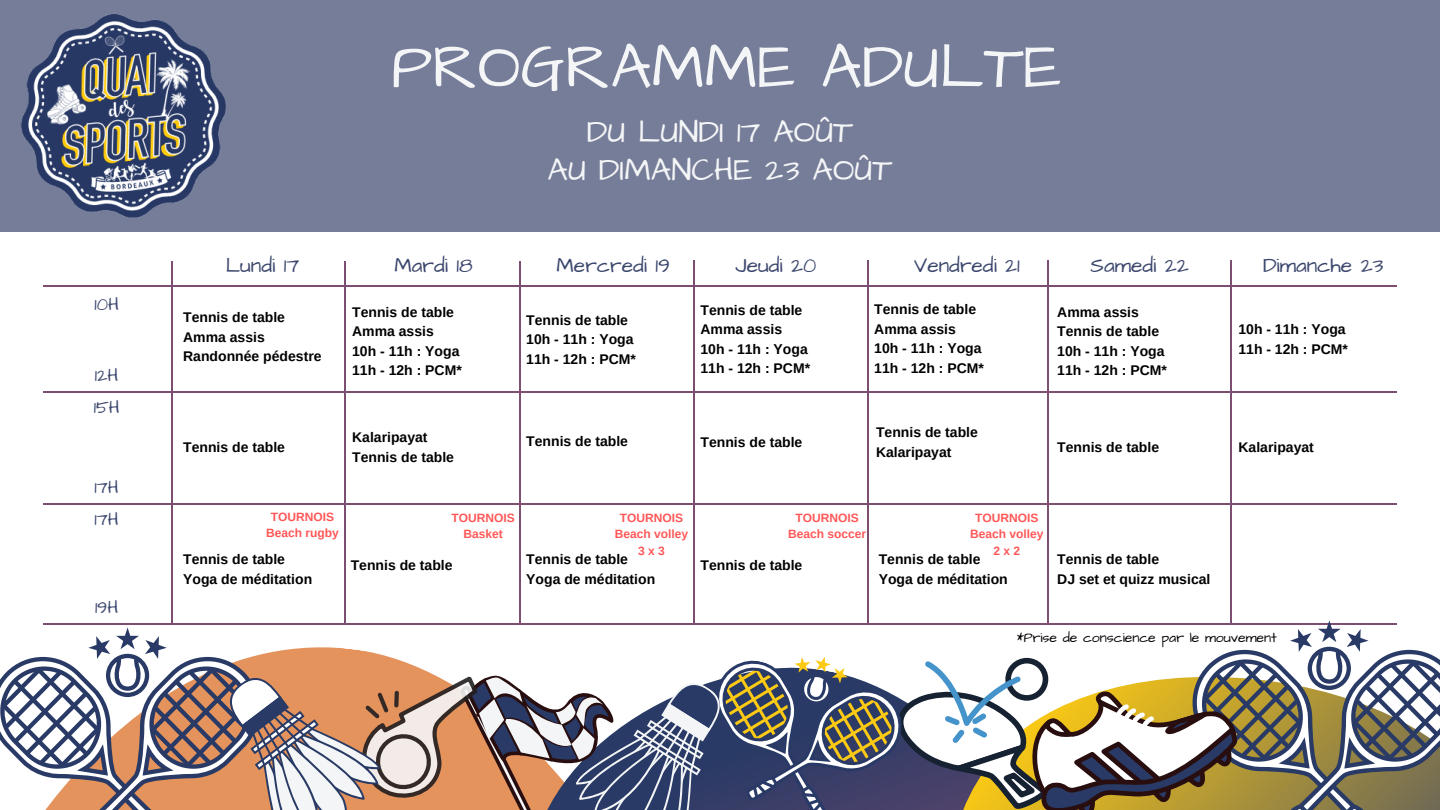
<style>
.page{position:relative;width:1440px;height:810px;background:#767d99}
.page>*{position:absolute;margin:0;border:0;box-sizing:border-box;transform-origin:0 0}
.t1{font:64px "Architects Daughter";color:#f4f5f6}
.t2{font:32px/38.1px "Architects Daughter";color:#f4f5f6;text-align:center}
.t3{font:21px "Architects Daughter";color:#3b466d}
.t4{font:18px/32px "Architects Daughter";color:#3b466d}
.t5{font:700 14px/19.5px "Arimo";color:#000}
.t6{font:14px "Architects Daughter";color:#000}
.t7{font:700 12px/16.5px "Arimo";color:#ff5757;text-align:center}
</style>
<div class="page">
<div style="left:0;top:232px;width:1440px;height:578px;background:#fff"></div>
<hr style="left:344px;top:261px;width:2px;height:363px;background:#7e4d72">
<hr style="left:520px;top:261px;width:1px;height:363px;background:#7e4d72">
<hr style="left:693px;top:260px;width:2px;height:363px;background:#7e4d72">
<hr style="left:867px;top:260px;width:2px;height:363px;background:#7e4d72">
<hr style="left:1047px;top:260px;width:2px;height:363px;background:#7e4d72">
<hr style="left:171px;top:261px;width:2px;height:363px;background:#7e4d72">
<hr style="left:43px;top:285px;width:1354px;height:2px;background:#7e4d72">
<hr style="left:43px;top:391px;width:1354px;height:1px;background:#7e4d72">
<hr style="left:43px;top:504px;width:1354px;height:1px;background:#7e4d72">
<img style="left:21px;top:14px;width:205px;height:204px">
<svg style="left:0;top:620px;width:1440px;height:190px"></svg>
<hr style="left:1230px;top:260px;width:1px;height:363px;background:#7e4d72">
<p class="t4" style="left:94px;top:289px;width:26px">10H</p>
<p class="t4" style="left:94px;top:360px;width:27px">12H<br>15H</p>
<p class="t4" style="left:95px;top:472px;width:26px">17H</p>
<p class="t4" style="left:95px;top:504px;width:26px">17H</p>
<p class="t4" style="left:95px;top:592px;width:25px">19H</p>
<h1 class="t1" style="left:391px;top:24px;width:672px">PROGRAMME ADULTE</h1>
<h2 class="t2" style="left:548px;top:114px;width:346px">DU LUNDI 17 AOÛT<br>AU DIMANCHE 23 AOÛT</h2>
<h3 class="t3" style="left:226px;top:251px;width:75px">Lundi 17</h3>
<h3 class="t3" style="left:395px;top:251px;width:80px">Mardi 18</h3>
<h3 class="t3" style="left:557px;top:251px;width:115px">Mercredi 19</h3>
<h3 class="t3" style="left:736px;top:251px;width:82px">Jeudi 20</h3>
<h3 class="t3" style="left:914px;top:251px;width:107px">Vendredi 21</h3>
<h3 class="t3" style="left:1091px;top:251px;width:100px">Samedi 22</h3>
<p class="t5" style="left:183px;top:308px;width:140px">Tennis de table<br>Amma assis<br>Randonnée pédestre</p>
<p class="t5" style="left:352px;top:302px;width:111px">Tennis de table<br>Amma assis<br>10h - 11h : Yoga<br>11h - 12h : PCM*</p>
<p class="t5" style="left:526px;top:310px;width:111px">Tennis de table<br>10h - 11h : Yoga<br>11h - 12h : PCM*</p>
<p class="t5" style="left:701px;top:300px;width:111px">Tennis de table<br>Amma assis<br>10h - 11h : Yoga<br>11h - 12h : PCM*</p>
<p class="t5" style="left:874px;top:300px;width:111px">Tennis de table<br>Amma assis<br>10h - 11h : Yoga<br>11h - 12h : PCM*</p>
<p class="t5" style="left:1057px;top:302px;width:111px">Amma assis<br>Tennis de table<br>10h - 11h : Yoga<br>11h - 12h : PCM*</p>
<p class="t5" style="left:183px;top:437px;width:103px">Tennis de table</p>
<p class="t5" style="left:352px;top:427px;width:103px">Kalaripayat<br>Tennis de table</p>
<p class="t5" style="left:526px;top:431px;width:103px">Tennis de table</p>
<p class="t5" style="left:701px;top:433px;width:103px">Tennis de table</p>
<p class="t5" style="left:876px;top:423px;width:103px">Tennis de table<br>Kalaripayat</p>
<p class="t5" style="left:1057px;top:437px;width:103px">Tennis de table</p>
<p class="t7" style="left:266px;top:508px;width:74px">TOURNOIS<br>Beach rugby</p>
<p class="t7" style="left:615px;top:510px;width:75px">TOURNOIS<br>Beach volley<br>3 x 3</p>
<p class="t7" style="left:788px;top:510px;width:79px">TOURNOIS<br>Beach soccer</p>
<p class="t7" style="left:970px;top:510px;width:75px">TOURNOIS<br>Beach volley<br>2 x 2</p>
<p class="t7" style="left:451px;top:510px;width:65px">TOURNOIS<br>Basket</p>
<p class="t5" style="left:183px;top:550px;width:131px">Tennis de table<br>Yoga de méditation</p>
<p class="t5" style="left:351px;top:555px;width:103px">Tennis de table</p>
<p class="t5" style="left:526px;top:550px;width:131px">Tennis de table<br>Yoga de méditation</p>
<p class="t5" style="left:879px;top:550px;width:131px">Tennis de table<br>Yoga de méditation</p>
<p class="t5" style="left:701px;top:555px;width:103px">Tennis de table</p>
<p class="t5" style="left:1057px;top:550px;width:155px">Tennis de table<br>DJ set et quizz musical</p>
<h3 class="t3" style="left:1263px;top:251px;width:122px">Dimanche 23</h3>
<p class="t5" style="left:1238px;top:320px;width:111px">10h - 11h : Yoga<br>11h - 12h : PCM*</p>
<p class="t5" style="left:1238px;top:437px;width:77px">Kalaripayat</p>
<p class="t6" style="left:1017px;top:628px;width:262px">*Prise de conscience par le mouvement</p>
</div>
